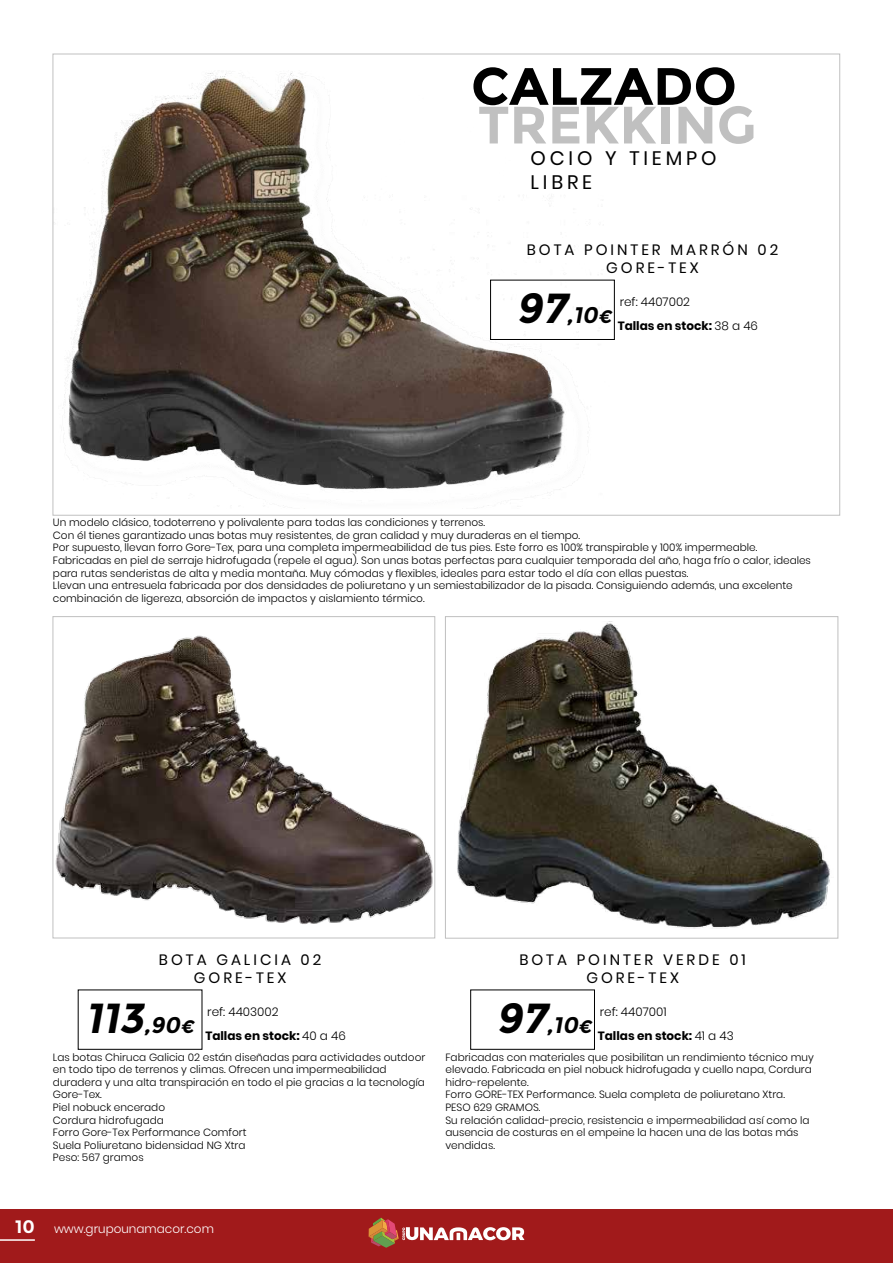
<style>
.page{position:relative;width:893px;height:1263px;background:#fff}
.page>*{position:absolute;margin:0;border:0;box-sizing:border-box;transform-origin:0 0}
.t1{font:700 52.5px "Montserrat";color:#c0c0c0}
.t2{font:700 52.5px "Montserrat";color:#000}
.t3{font:italic 700 42px "Montserrat";color:#000}
.t4{font:italic 700 22.5px "Montserrat";color:#000}
.t5{font:19.5px/23.4px "Poppins";letter-spacing:.2em;color:#000}
.t6{font:15px/18px "Poppins";letter-spacing:.2em;color:#000;text-align:center}
.t7{font:700 12px "Poppins";color:#000}
.t8{font:300 12px "Poppins";color:#000}
.t9{font:300 12px "Poppins";color:#fff}
.t10{font:300 10.5px/12.6px "Poppins";color:#000}
.s1{font-size:42px}
.s2{font-size:18px}
.s3{font-weight:300}
.s4{font-size:22.5px}
.s5{font-family:"Montserrat";font-weight:700;font-size:18px}
</style>
<div class="page">
<div style="left:0;top:1209px;width:893px;height:54px;background:#a11a1b"></div>
<hr style="left:0;top:1239px;width:35px;height:2px;background:#fff">
<svg style="left:369px;top:1217px;width:155px;height:31px"></svg>
<img style="left:62px;top:73px;width:548px;height:434px">
<img style="left:55px;top:635px;width:378px;height:289px">
<div style="left:53px;top:616px;width:382px;height:322px;border:1px solid #c0c0c0"></div>
<img style="left:457px;top:621px;width:373px;height:308px">
<div style="left:445px;top:616px;width:393px;height:322px;border:1px solid #c0c0c0"></div>
<div style="left:490px;top:280px;width:125px;height:60px;border:1px solid #000"></div>
<div style="left:470px;top:990px;width:125px;height:59px;border:1px solid #000"></div>
<h1 class="t2" style="left:471px;top:55px;width:267px">CALZADO</h1>
<h1 class="t1" style="left:478px;top:94px;width:280px">TREKKING</h1>
<h3 class="t5" style="left:530px;top:147px;width:188px">OCIO Y TIEMPO<br>LIBRE</h3>
<h3 class="t6" style="left:527px;top:241px;width:253px">BOTA POINTER MARRÓN 02<br>GORE-TEX</h3>
<h3 class="t4" style="left:516px;top:301px;width:101px"><span class="s1">97</span>,10<span class="s2">€</span></h3>
<p class="t8" style="left:620px;top:295px;width:72px">ref: 4407002</p>
<p class="t7" style="left:618px;top:319px;width:142px">Tallas en stock: <span class="s3">38 a 46</span></p>
<p class="t10" style="left:53px;top:516px;width:759px">Un modelo clásico, todoterreno y polivalente para todas las condiciones y terrenos.<br>Con él tienes garantizado unas botas muy resistentes, de gran calidad y muy duraderas en el tiempo.<br>Por supuesto, llevan forro Gore-Tex, para una completa impermeabilidad de tus pies. Este forro es 100% transpirable y 100% impermeable.<br>Fabricadas en piel de serraje hidrofugada (repele el agua). Son unas botas perfectas para cualquier temporada del año, haga frío o calor, ideales para rutas senderistas de alta y media montaña. Muy cómodas y flexibles, ideales para estar todo el día con ellas puestas.<br>Llevan una entresuela fabricada por dos densidades de poliuretano y un semiestabilizador de la pisada. Consiguiendo además, una excelente combinación de ligereza, absorción de impactos y aislamiento térmico.</p>
<h3 class="t6" style="left:159px;top:951px;width:164px">BOTA GALICIA 02<br>GORE-TEX</h3>
<h3 class="t6" style="left:519px;top:951px;width:228px">BOTA POINTER VERDE 01<br>GORE-TEX</h3>
<h2 class="t3" style="left:85px;top:993px;width:114px">113<span class="s4">,90</span><span class="s2">€</span></h2>
<h3 class="t4" style="left:496px;top:1011px;width:101px"><span class="s1">97</span>,10<span class="s2">€</span></h3>
<p class="t8" style="left:207px;top:1005px;width:73px">ref: 4403002</p>
<p class="t8" style="left:600px;top:1005px;width:68px">ref: 4407001</p>
<p class="t7" style="left:205px;top:1028px;width:142px">Tallas en stock: <span class="s3">40 a 46</span></p>
<p class="t7" style="left:598px;top:1028px;width:137px">Tallas en stock: <span class="s3">41 a 43</span></p>
<p class="t10" style="left:53px;top:1050px;width:374px">Las botas Chiruca Galicia 02 están diseñadas para actividades outdoor en todo tipo de terrenos y climas. Ofrecen una impermeabilidad duradera y una alta transpiración en todo el pie gracias a la tecnología Gore-Tex.<br>Piel nobuck encerado<br>Cordura hidrofugada<br>Forro Gore-Tex Performance Comfort<br>Suela Poliuretano bidensidad NG Xtra<br>Peso: 567 gramos</p>
<p class="t10" style="left:445px;top:1050px;width:370px">Fabricadas con materiales que posibilitan un rendimiento técnico muy elevado. Fabricada en piel nobuck hidrofugada y cuello napa, Cordura hidro-repelente.<br>Forro GORE-TEX Performance. Suela completa de poliuretano Xtra.<br>PESO 629 GRAMOS.<br>Su relación calidad-precio, resistencia e impermeabilidad así como la ausencia de costuras en el empeine la hacen una de las botas más vendidas.</p>
<p class="t9" style="left:15px;top:1222px;width:200px"><span class="s5">10</span> www.grupounamacor.com</p>
</div>
